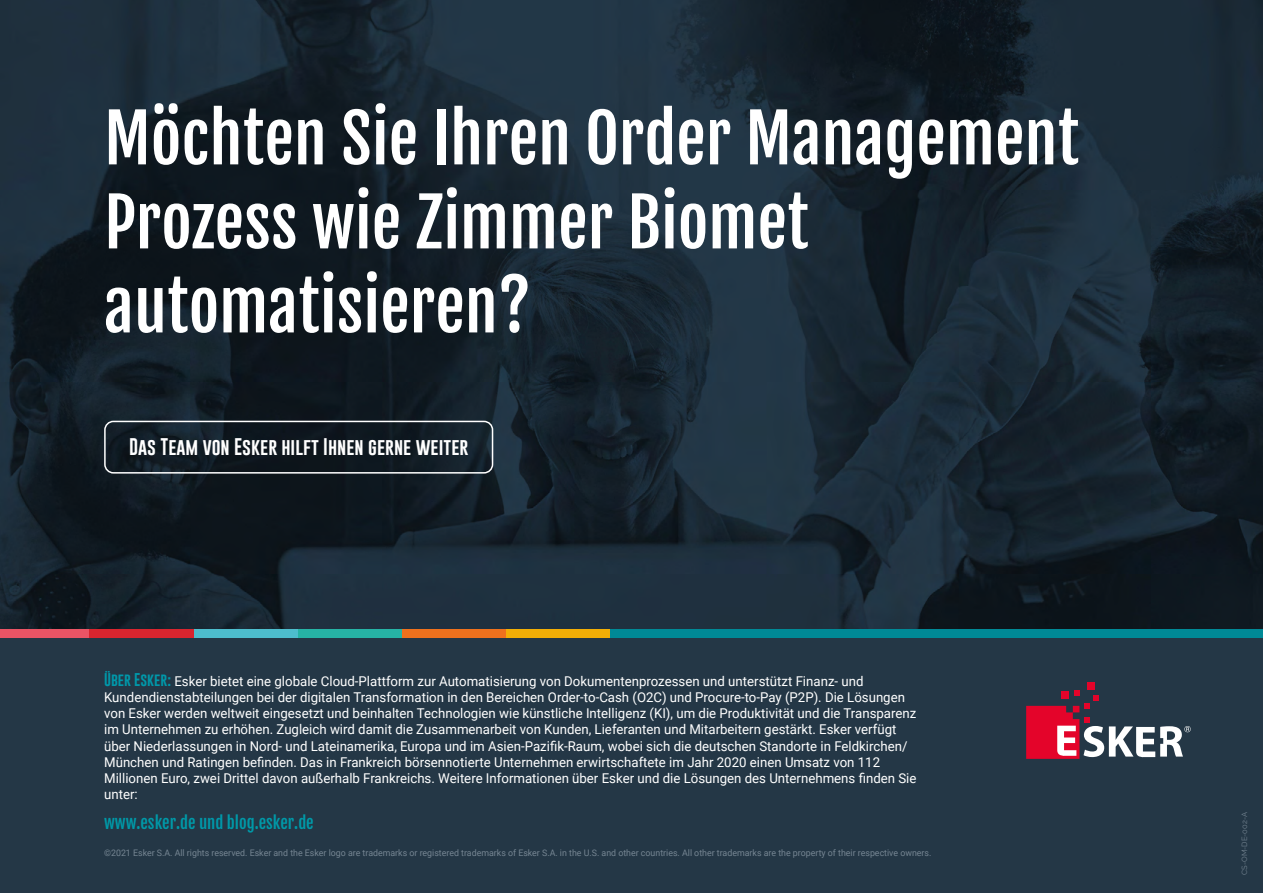
<style>
.page{position:relative;width:1263px;height:893px;background:#fff}
.page>*{position:absolute;margin:0;border:0;box-sizing:border-box;transform-origin:0 0}
.t1{font:66px/84px "Fjalla One";color:#fff}
.t2{font:17.55px "Gobold";color:#fff}
.t3{font:16.5px "Fjalla One";color:#0099a8}
.t4{font:13.5px/16.2px "Roboto";color:#fff}
.t5{font:9px "Roboto";color:#758592}
.t6{font:7.5px "Raleway";color:#758592}
.s1{font-family:"Gobold";color:#0098aa}
.s2{color:#0098aa}
</style>
<div class="page">
<img style="left:0;top:0;width:1263px;height:629px">
<div style="left:0;top:637px;width:1263px;height:256px;background:#243746"></div>
<div style="left:104px;top:421px;width:389px;height:53px;border:2px solid #fff;border-radius:9px"></div>
<div style="left:1088px;top:682px;width:7px;height:8px;background:#e4042a"></div>
<svg style="left:1026px;top:690px;width:165px;height:69px"></svg>
<div style="left:0;top:629px;width:90px;height:8px;background:#ea5465"></div>
<div style="left:90px;top:629px;width:104px;height:8px;background:#d8252f"></div>
<div style="left:194px;top:629px;width:104px;height:8px;background:#4dbdcd"></div>
<div style="left:298px;top:629px;width:105px;height:8px;background:#26b3a5"></div>
<div style="left:402px;top:629px;width:105px;height:8px;background:#ee711d"></div>
<div style="left:507px;top:629px;width:104px;height:8px;background:#f2ae06"></div>
<div style="left:610px;top:629px;width:653px;height:8px;background:#008996"></div>
<h1 class="t1" style="left:104px;top:96px;width:977px">Möchten Sie Ihren Order Management<br>Prozess wie Zimmer Biomet automatisieren?</h1>
<p class="t2" style="left:129px;top:435px;width:341px">Das Team von Esker hilft Ihnen gerne weiter</p>
<p class="t4" style="left:104px;top:672px;width:814px"><span class="s1">Über Esker:</span> Esker bietet eine globale Cloud-Plattform zur Automatisierung von Dokumentenprozessen und unterstützt Finanz- und Kundendienstabteilungen bei der digitalen Transformation in den Bereichen Order-to-Cash (O2C) und Procure-to-Pay (P2P). Die Lösungen von Esker werden weltweit eingesetzt und beinhalten Technologien wie künstliche Intelligenz (KI), um die Produktivität und die Transparenz im Unternehmen zu erhöhen. Zugleich wird damit die Zusammenarbeit von Kunden, Lieferanten und Mitarbeitern gestärkt. Esker verfügt über Niederlassungen in Nord- und Lateinamerika, Europa und im Asien-Pazifik-Raum, wobei sich die deutschen Standorte in Feldkirchen/ München und Ratingen befinden. Das in Frankreich börsennotierte Unternehmen erwirtschaftete im Jahr 2020 einen Umsatz von 112<br>Millionen Euro, zwei Drittel davon außerhalb Frankreichs. Weitere Informationen über Esker und die Lösungen des Unternehmens finden Sie unter:</p>
<p class="t3" style="left:104px;top:812px;width:211px">www.esker.de <span class="s2">und</span> blog.esker.de</p>
<p class="t5" style="left:104px;top:846px;width:829px">©2021 Esker S.A. All rights reserved. Esker and the Esker logo are trademarks or registered trademarks of Esker S.A. in the U.S. and other countries. All other trademarks are the property of their respective owners.</p>
<p class="t6" style="left:1240px;top:875px;width:64px;rotate:-90deg">CS-OM-DE-002-A</p>
</div>
